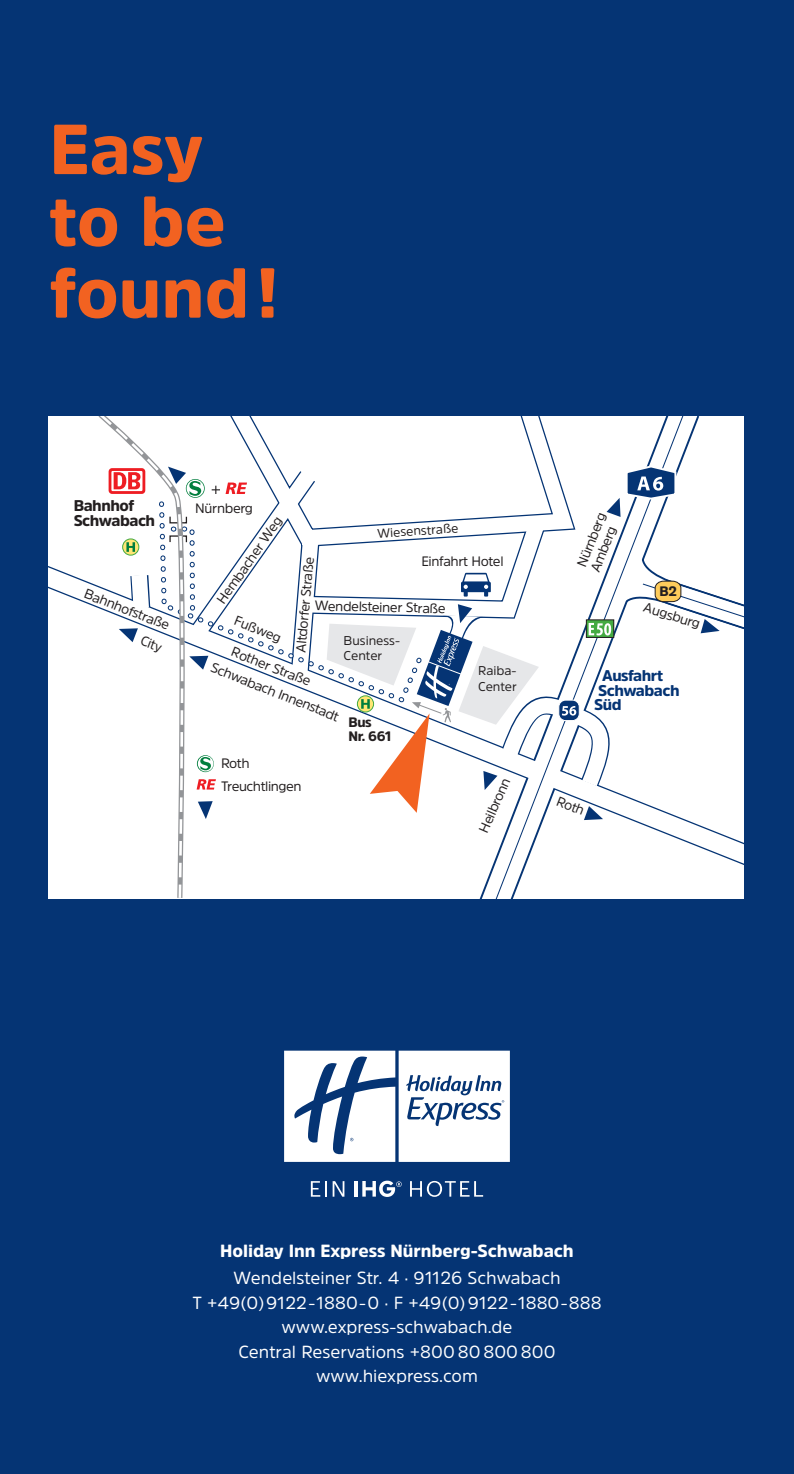
<style>
.page{position:relative;width:794px;height:1474px;background:#fff}
.page>*{position:absolute;margin:0;border:0;box-sizing:border-box;transform-origin:0 0}
.t1{font:900 70px/71.8px "Amsi Pro";color:#f26221}
.t2{font:17.5px/24.5px "Amsi Pro";color:#fff;text-align:center}
.t3{font:900 17.5px "Amsi Pro";letter-spacing:-.005em;color:#fff}
.t4{font:900 15.4px/14.5px "Amsi Pro";letter-spacing:-.03em;color:#053474}
.t5{font:900 15.4px/14.5px "Amsi Pro";letter-spacing:-.03em;color:#231f20}
.t6{font:13.65px/22.8px "Amsi Pro";letter-spacing:-.03em;color:#231f20}
.t7{font:900 13.65px/14.5px "Amsi Pro";letter-spacing:-.03em;color:#231f20}
.t8{font:12.78px/15.2px "Amsi Pro";color:#231f20}
</style>
<div class="page">
<div style="left:0;top:0;width:794px;height:1473px;background:#053474"></div>
<svg style="left:284px;top:1050px;width:226px;height:111px;background:#d2dae6"></svg>
<svg style="left:311px;top:1181px;width:16px;height:15px"></svg>
<svg style="left:333px;top:1181px;width:11px;height:15px"></svg>
<svg style="left:410px;top:1180px;width:73px;height:16px"></svg>
<hr style="left:355px;top:1180px;width:3px;height:16px;background:#fff">
<svg style="left:362px;top:1180px;width:40px;height:16px"></svg>
<div style="left:49px;top:416px;width:695px;height:482px;background:#fff"></div>
<svg style="left:539px;top:416px;width:147px;height:426px"></svg>
<svg style="left:584px;top:806px;width:19px;height:14px"></svg>
<div style="left:559px;top:700px;width:20px;height:20px;background:#053474;border-radius:7px"></div>
<div style="left:558px;top:699px;width:21px;height:22px;border:1px solid #fff;border-radius:7px"></div>
<svg style="left:562px;top:706px;width:14px;height:9px"></svg>
<svg style="left:579px;top:464px;width:165px;height:187px"></svg>
<svg style="left:98px;top:416px;width:441px;height:482px"></svg>
<p class="t1" style="left:50px;top:112px;width:231px">Easy to be found!</p>
<p class="t5" style="left:74px;top:498px;width:83px">Bahnhof<br>Schwabach</p>
<p class="t6" style="left:89px;top:582px;width:92px;rotate:21deg">Bahnhofstraße</p>
<p class="t6" style="left:145px;top:628px;width:23px;rotate:21deg">City</p>
<p class="t6" style="left:195px;top:496px;width:59px">Nürnberg</p>
<p class="t6" style="left:210px;top:595px;width:105px;rotate:-55deg">Hembacher Weg</p>
<p class="t6" style="left:239px;top:609px;width:51px;rotate:21deg">Fußweg</p>
<p class="t8" style="left:376px;top:525px;width:83px;rotate:-4deg">Wiesenstraße</p>
<p class="t6" style="left:421px;top:549px;width:84px">Einfahrt Hotel</p>
<p class="t6" style="left:315px;top:594px;width:133px;rotate:1deg">Wendelsteiner Straße</p>
<p class="t6" style="left:289px;top:651px;width:97px;rotate:-85deg">A ltdorfer Straße</p>
<p class="t8" style="left:343px;top:632px;width:58px">Business-<br>Center</p>
<p class="t6" style="left:236px;top:640px;width:86px;rotate:21deg">Rother Straße</p>
<p class="t6" style="left:215px;top:656px;width:138px;rotate:21deg">Schwabach Innenstadt</p>
<p class="t6" style="left:221px;top:752px;width:82px">Roth<br>Treuchtlingen</p>
<p class="t8" style="left:478px;top:663px;width:40px">Raiba-<br>Center</p>
<p class="t7" style="left:348px;top:714px;width:44px">Bus<br>Nr. 661</p>
<p class="t6" style="left:472px;top:827px;width:60px;rotate:-66deg">Heilbronn</p>
<p class="t6" style="left:574px;top:563px;width:59px;line-height:14.5px;rotate:-68deg">Nürnberg<br>A mberg</p>
<p class="t7" style="left:659px;top:583px;width:19px">B2</p>
<p class="t6" style="left:647px;top:595px;width:60px;rotate:17deg">A ugsburg</p>
<p class="t4" style="left:594px;top:668px;width:87px;text-indent:8px">Ausfahrt<br>Schwabach<br>Süd</p>
<p class="t6" style="left:561px;top:789px;width:30px;rotate:21deg">Roth</p>
<p class="t3" style="left:220px;top:1238px;width:355px">Holiday Inn Express Nürnberg-Schwabach</p>
<p class="t2" style="left:192px;top:1265px;width:411px">Wendelsteiner Str. 4 · 91126 Schwabach<br>T +49(0)9122-1880-0 · F +49(0)9122-1880-888 www.express-schwabach.de<br>Central Reservations +800 80 800 800 www.hiexpress.com</p>
</div>
